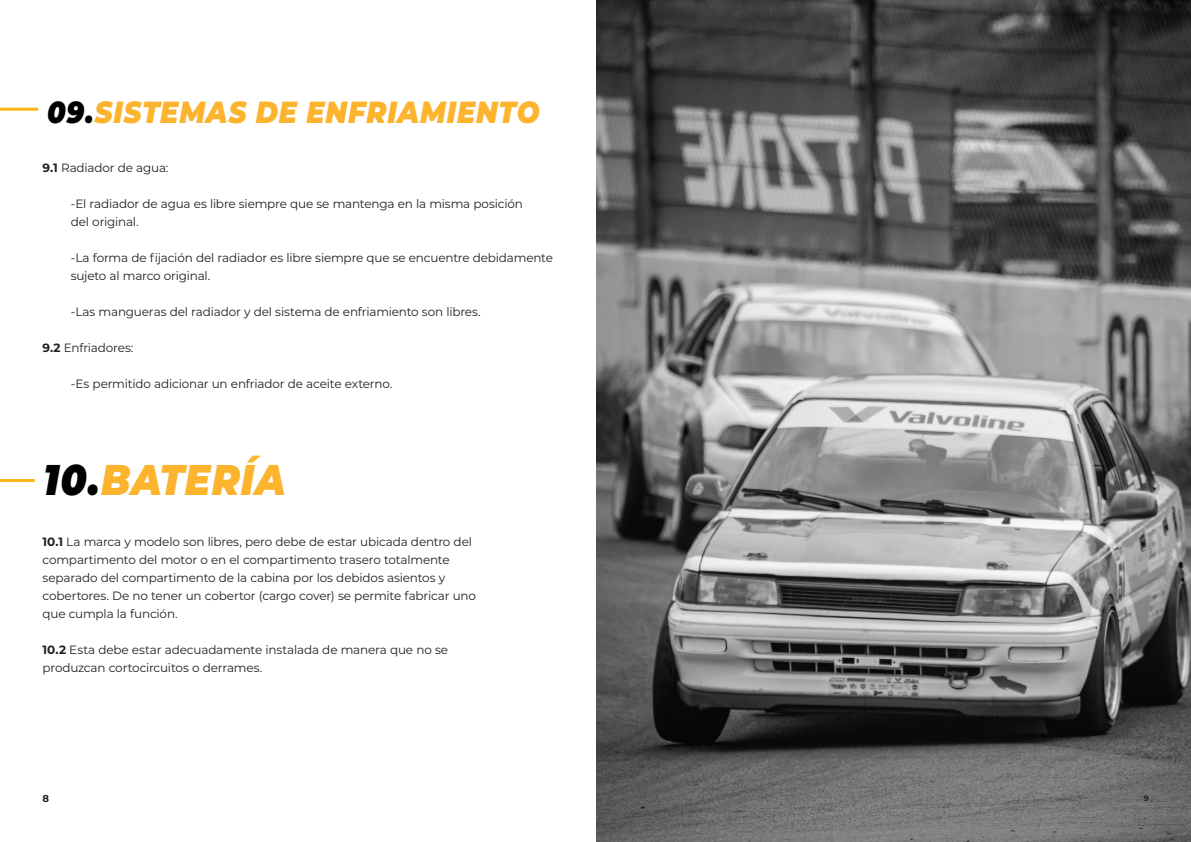
<style>
.page{position:relative;width:1191px;height:842px;background:#fff}
.page>*{position:absolute;margin:0;border:0;box-sizing:border-box;transform-origin:0 0}
.t1{font:italic 900 42.9px "Montserrat";letter-spacing:.025em;color:#fcb32e;scale:.88 1}
.t2{font:italic 900 30.5px "Montserrat";letter-spacing:.03em;color:#fcb32e;scale:.88 1}
.t3{font:12px/18px "Montserrat";letter-spacing:-.015em;color:#231f20}
.t4{font:700 10px "Montserrat";color:#231f20}
.t5{font:700 8px "Montserrat";color:#231f20}
.s1{color:#000001}
.s2{font-weight:700}
</style>
<div class="page">
<img style="left:596px;top:0;width:595px;height:842px">
<hr style="left:0;top:108px;width:38px;height:3px;background:#f8b516">
<hr style="left:0;top:479px;width:35px;height:3px;background:#f8b516">
<h2 class="t2" style="left:47px;top:90px;width:561px"><span class="s1">09.</span>SISTEMAS DE ENFRIAMIENTO</h2>
<p class="t3" style="left:42px;top:158px;width:127px"><span class="s2">9.1</span> Radiador de agua:</p>
<p class="t3" style="left:71px;top:194px;width:454px">-El radiador de agua es libre siempre que se mantenga en la misma posición del original.</p>
<p class="t3" style="left:71px;top:248px;width:484px">-La forma de fijación del radiador es libre siempre que se encuentre debidamente sujeto al marco original.</p>
<p class="t3" style="left:71px;top:302px;width:411px">-Las mangueras del radiador y del sistema de enfriamiento son libres.</p>
<p class="t3" style="left:42px;top:338px;width:92px"><span class="s2">9.2</span> Enfriadores:</p>
<p class="t3" style="left:71px;top:374px;width:323px">-Es permitido adicionar un enfriador de aceite externo.</p>
<h1 class="t1" style="left:44px;top:447px;width:277px"><span class="s1">10.</span>BATERÍA</h1>
<p class="t3" style="left:43px;top:532px;width:435px"><span class="s2">10.1</span> La marca y modelo son libres, pero debe de estar ubicada dentro del compartimento del motor o en el compartimento trasero totalmente separado del compartimento de la cabina por los debidos asientos y cobertores. De no tener un cobertor (cargo cover) se permite fabricar uno que cumpla la función.</p>
<p class="t3" style="left:43px;top:640px;width:407px"><span class="s2">10.2</span> Esta debe estar adecuadamente instalada de manera que no se produzcan cortocircuitos o derrames.</p>
<p class="t4" style="left:42px;top:792px;width:8px">8</p>
<p class="t5" style="left:1144px;top:792px;width:7px">9</p>
</div>
